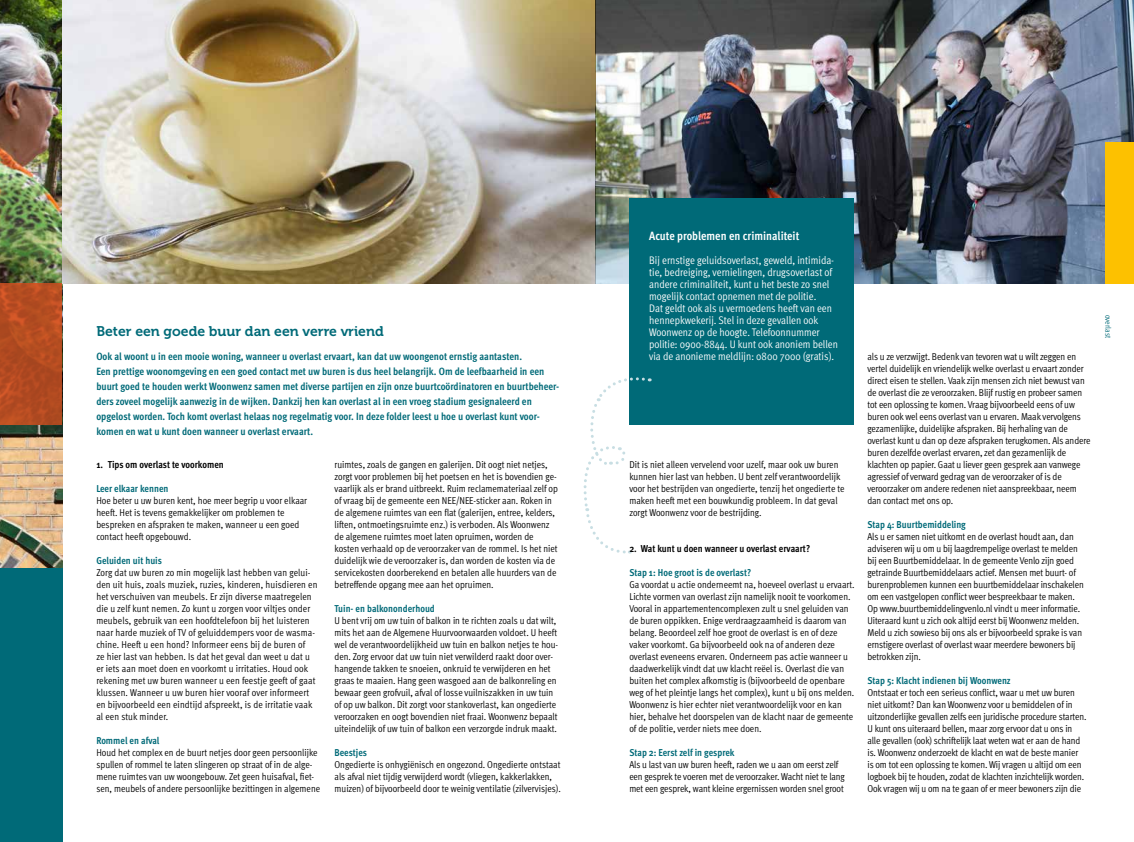
<style>
.page{position:relative;width:1134px;height:842px;background:#fff}
.page>*{position:absolute;margin:0;border:0;box-sizing:border-box;transform-origin:0 0}
.t1{font:14px "Museo 700";color:#006a78}
.t2{font:700 12px "Meta Cond";color:#fff}
.t3{font:11px/12px "Meta Cond Normal";color:#fff}
.t4{font:700 10.5px/15px "Meta Cond";color:#006a78}
.t5{font:10px/12px "Meta Cond Normal";letter-spacing:-.005em;color:#000}
.t6{font:700 10px "Meta Cond";color:#006a78}
.t7{font:700 10px "Meta Cond";color:#000}
.t8{font:8px "Meta Cond Normal";letter-spacing:-.005em;color:#006a78}
</style>
<div class="page">
<img style="left:0;top:0;width:62px;height:283px">
<div style="left:0;top:425px;width:62px;height:417px;background:#006a78"></div>
<img style="left:0;top:425px;width:62px;height:142px">
<img style="left:62px;top:0;width:1072px;height:283px">
<div style="left:629px;top:198px;width:225px;height:227px;background:#006a78"></div>
<svg style="left:0;top:283px;width:62px;height:142px;background:#b44b21"></svg>
<div style="left:1106px;top:142px;width:28px;height:141px;background:#fdc100"></div>
<svg style="left:583px;top:377px;width:67px;height:177px"></svg>
<h1 class="t1" style="left:96px;top:323px;width:289px">Beter een goede buur dan een verre vriend</h1>
<p class="t4" style="left:96px;top:349px;width:464px">Ook al woont u in een mooie woning, wanneer u overlast ervaart, kan dat uw woongenot ernstig aantasten.<br>Een prettige woonomgeving en een goed contact met uw buren is dus heel belangrijk. Om de leefbaarheid in een buurt goed te houden werkt Woonwenz samen met diverse partijen en zijn onze buurtcoördinatoren en buurtbeheer&shy;ders zoveel mogelijk aanwezig in de wijken. Dankzij hen kan overlast al in een vroeg stadium gesignaleerd en opgelost worden. Toch komt overlast helaas nog regelmatig voor. In deze folder leest u hoe u overlast kunt voor&shy;komen en wat u kunt doen wanneer u overlast ervaart.</p>
<p class="t7" style="left:96px;top:459px;width:129px">1. Tips om overlast te voorkomen</p>
<p class="t6" style="left:96px;top:483px;width:74px">Leer elkaar kennen</p>
<p class="t5" style="left:96px;top:494px;width:212px">Hoe beter u uw buren kent, hoe meer begrip u voor elkaar heeft. Het is tevens gemakkelijker om problemen te bespreken en afspraken te maken, wanneer u een goed contact heeft opgebouwd.</p>
<p class="t6" style="left:96px;top:555px;width:67px">Geluiden uit huis</p>
<p class="t5" style="left:96px;top:566px;width:223px">Zorg dat uw buren zo min mogelijk last hebben van gelui&shy;den uit huis, zoals muziek, ruzies, kinderen, huisdieren en het verschuiven van meubels. Er zijn diverse maatregelen die u zelf kunt nemen. Zo kunt u zorgen voor viltjes onder meubels, gebruik van een hoofdtelefoon bij het luisteren naar harde muziek of TV of geluiddempers voor de wasma&shy;chine. Heeft u een hond? Informeer eens bij de buren of<br>ze hier last van hebben. Is dat het geval dan weet u dat u er iets aan moet doen en voorkomt u irritaties. Houd ook rekening met uw buren wanneer u een feestje geeft of gaat klussen. Wanneer u uw buren hier vooraf over informeert en bijvoorbeeld een eindtijd afspreekt, is de irritatie vaak al een stuk minder.</p>
<p class="t6" style="left:96px;top:735px;width:65px">Rommel en afval</p>
<p class="t5" style="left:96px;top:746px;width:225px">Houd het complex en de buurt netjes door geen persoonlijke spullen of rommel te laten slingeren op straat of in de alge&shy;mene ruimtes van uw woongebouw. Zet geen huisafval, fiet&shy;sen, meubels of andere persoonlijke bezittingen in algemene</p>
<p class="t5" style="left:334px;top:459px;width:225px">ruimtes, zoals de gangen en galerijen. Dit oogt niet netjes, zorgt voor problemen bij het poetsen en het is bovendien ge&shy;vaarlijk als er brand uitbreekt. Ruim reclamemateriaal zelf op of vraag bij de gemeente een NEE/NEE-sticker aan. Roken in de algemene ruimtes van een flat (galerijen, entree, kelders, liften, ontmoetingsruimte enz.) is verboden. Als Woonwenz de algemene ruimtes moet laten opruimen, worden de kosten verhaald op de veroorzaker van de rommel. Is het niet duidelijk wie de veroorzaker is, dan worden de kosten via de servicekosten doorberekend en betalen alle huurders van de betreffende opgang mee aan het opruimen.</p>
<p class="t6" style="left:334px;top:603px;width:102px">Tuin- en balkononderhoud</p>
<p class="t5" style="left:334px;top:615px;width:225px">U bent vrij om uw tuin of balkon in te richten zoals u dat wilt, mits het aan de Algemene Huurvoorwaarden voldoet. U heeft wel de verantwoordelijkheid uw tuin en balkon netjes te hou&shy;den. Zorg ervoor dat uw tuin niet verwilderd raakt door over&shy;hangende takken te snoeien, onkruid te verwijderen en het graas te maaien. Hang geen wasgoed aan de balkonreling en bewaar geen grofvuil, afval of losse vuilniszakken in uw tuin of op uw balkon. Dit zorgt voor stankoverlast, kan ongedierte veroorzaken en oogt bovendien niet fraai. Woonwenz bepaalt uiteindelijk of uw tuin of balkon een verzorgde indruk maakt.</p>
<p class="t6" style="left:334px;top:747px;width:34px">Beestjes</p>
<p class="t5" style="left:334px;top:759px;width:228px">Ongedierte is onhygiënisch en ongezond. Ongedierte ontstaat als afval niet tijdig verwijderd wordt (vliegen, kakkerlakken, muizen) of bijvoorbeeld door te weinig ventilatie (zilvervisjes).</p>
<p class="t2" style="left:649px;top:229px;width:152px">Acute problemen en criminaliteit</p>
<p class="t3" style="left:649px;top:254px;width:190px">Bij ernstige geluidsoverlast, geweld, intimida&shy;tie, bedreiging, vernielingen, drugsoverlast of andere criminaliteit, kunt u het beste zo snel mogelijk contact opnemen met de politie.<br>Dat geldt ook als u vermoedens heeft van een hennepkwekerij. Stel in deze gevallen ook Woonwenz op de hoogte. Telefoonnummer politie: 0900-8844. U kunt ook anoniem bellen via de anonieme meldlijn: 0800 7000 (gratis).</p>
<p class="t5" style="left:629px;top:459px;width:217px">Dit is niet alleen vervelend voor uzelf, maar ook uw buren kunnen hier last van hebben. U bent zelf verantwoordelijk voor het bestrijden van ongedierte, tenzij het ongedierte te maken heeft met een bouwkundig probleem. In dat geval zorgt Woonwenz voor de bestrijding.</p>
<p class="t7" style="left:629px;top:543px;width:182px">2. Wat kunt u doen wanneer u overlast ervaart?</p>
<p class="t6" style="left:629px;top:567px;width:123px">Stap 1: Hoe groot is de overlast?</p>
<p class="t5" style="left:629px;top:579px;width:227px">Ga voordat u actie onderneemt na, hoeveel overlast u ervaart.<br>Lichte vormen van overlast zijn namelijk nooit te voorkomen.<br>Vooral in appartementencomplexen zult u snel geluiden van de buren oppikken. Enige verdraagzaamheid is daarom van belang. Beoordeel zelf hoe groot de overlast is en of deze vaker voorkomt. Ga bijvoorbeeld ook na of anderen deze overlast eveneens ervaren. Onderneem pas actie wanneer u daadwerkelijk vindt dat uw klacht reëel is. Overlast die van buiten het complex afkomstig is (bijvoorbeeld de openbare weg of het pleintje langs het complex), kunt u bij ons melden.<br>Woonwenz is hier echter niet verantwoordelijk voor en kan hier, behalve het doorspelen van de klacht naar de gemeente of de politie, verder niets mee doen.</p>
<p class="t6" style="left:629px;top:747px;width:107px">Stap 2: Eerst zelf in gesprek</p>
<p class="t5" style="left:629px;top:759px;width:217px">Als u last van uw buren heeft, raden we u aan om eerst zelf een gesprek te voeren met de veroorzaker. Wacht niet te lang met een gesprek, want kleine ergernissen worden snel groot</p>
<p class="t5" style="left:867px;top:350px;width:224px">als u ze verzwijgt. Bedenk van tevoren wat u wilt zeggen en vertel duidelijk en vriendelijk welke overlast u ervaart zonder direct eisen te stellen. Vaak zijn mensen zich niet bewust van de overlast die ze veroorzaken. Blijf rustig en probeer samen tot een oplossing te komen. Vraag bijvoorbeeld eens of uw buren ook wel eens overlast van u ervaren. Maak vervolgens gezamenlijke, duidelijke afspraken. Bij herhaling van de overlast kunt u dan op deze afspraken terugkomen. Als andere buren dezelfde overlast ervaren, zet dan gezamenlijk de klachten op papier. Gaat u liever geen gesprek aan vanwege agressief of verward gedrag van de veroorzaker of is de veroorzaker om andere redenen niet aanspreekbaar, neem dan contact met ons op.</p>
<p class="t6" style="left:867px;top:519px;width:100px">Stap 4: Buurtbemiddeling</p>
<p class="t5" style="left:867px;top:530px;width:218px">Als u er samen niet uitkomt en de overlast houdt aan, dan adviseren wij u om u bij laagdrempelige overlast te melden bij een Buurtbemiddelaar. In de gemeente Venlo zijn goed getrainde Buurtbemiddelaars actief. Mensen met buurt- of burenproblemen kunnen een buurtbemiddelaar inschakelen om een vastgelopen conflict weer bespreekbaar te maken.<br>Op www.buurtbemiddelingvenlo.nl vindt u meer informatie.<br>Uiteraard kunt u zich ook altijd eerst bij Woonwenz melden.<br>Meld u zich sowieso bij ons als er bijvoorbeeld sprake is van ernstigere overlast of overlast waar meerdere bewoners bij betrokken zijn.</p>
<p class="t6" style="left:867px;top:675px;width:145px">Stap 5: Klacht indienen bij Woonwenz</p>
<p class="t5" style="left:867px;top:686px;width:221px">Ontstaat er toch een serieus conflict, waar u met uw buren niet uitkomt? Dan kan Woonwenz voor u bemiddelen of in uitzonderlijke gevallen zelfs een juridische procedure starten.<br>U kunt ons uiteraard bellen, maar zorg ervoor dat u ons in alle gevallen (ook) schriftelijk laat weten wat er aan de hand is. Woonwenz onderzoekt de klacht en wat de beste manier is om tot een oplossing te komen. Wij vragen u altijd om een logboek bij te houden, zodat de klachten inzichtelijk worden.<br>Ook vragen wij u om na te gaan of er meer bewoners zijn die</p>
<p class="t8" style="left:1113px;top:315px;width:25px;rotate:90deg">overlast</p>
</div>
